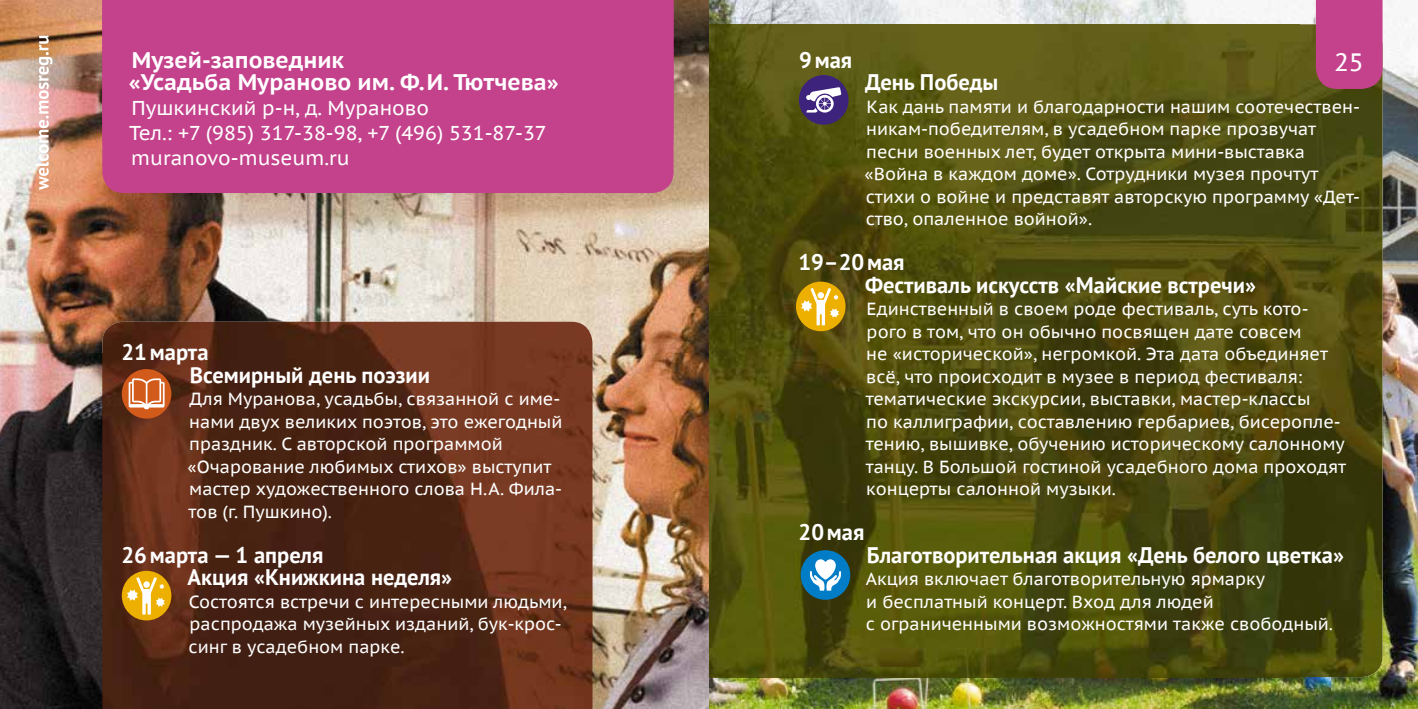
<style>
.page{position:relative;width:1418px;height:709px;background:#fff}
.page>*{position:absolute;margin:0;border:0;box-sizing:border-box;transform-origin:0 0}
.t1{font:25px "PT Sans Caption";color:#fff}
.t2{font:700 22.5px/22.5px "PT Sans";color:#fff}
.t3{font:700 22.5px/22.5px "PT Sans Caption";color:#fff}
.t4{font:20px/25px "PT Sans Caption";color:#fff}
.t5{font:17.5px/22.5px "PT Sans Caption";color:#fff}
</style>
<div class="page">
<img style="left:0;top:0;width:709px;height:353px">
<img style="left:592px;top:353px;width:117px;height:356px">
<img style="left:0;top:353px;width:102px;height:356px">
<img style="left:709px;top:0;width:708px;height:87px">
<img style="left:709px;top:677px;width:87px;height:32px">
<img style="left:1330px;top:87px;width:87px;height:622px">
<img style="left:796px;top:677px;width:534px;height:32px">
<img style="left:102px;top:322px;width:490px;height:387px">
<img style="left:709px;top:24px;width:588px;height:653px">
<img style="left:1297px;top:24px;width:85px;height:653px">
<div style="left:102px;top:158px;width:571px;height:35px;background:#c4418b"></div>
<div style="left:102px;top:0;width:571px;height:158px;background:#c4418b"></div>
<div style="left:1315px;top:0;width:67px;height:89px;background:#c4418b"></div>
<svg style="left:35px;top:35px;width:17px;height:155px"></svg>
<div style="left:122px;top:369px;width:49px;height:49px;background:#d25a1b;border-radius:50%"></div>
<svg style="left:129px;top:378px;width:35px;height:31px"></svg>
<div style="left:122px;top:571px;width:49px;height:49px;background:#eeb000;border-radius:50%"></div>
<svg style="left:127px;top:577px;width:38px;height:37px"></svg>
<div style="left:798px;top:75px;width:50px;height:50px;background:#3e237c;border-radius:50%"></div>
<svg style="left:806px;top:87px;width:35px;height:26px"></svg>
<div style="left:796px;top:281px;width:49px;height:50px;background:#eeb000;border-radius:50%"></div>
<svg style="left:801px;top:288px;width:38px;height:37px"></svg>
<div style="left:800px;top:550px;width:50px;height:50px;background:#007dc6;border-radius:50%"></div>
<svg style="left:809px;top:559px;width:32px;height:31px"></svg>
<p class="t3" style="left:129px;top:48px;width:431px">Музей-заповедник<br>«Усадьба Мураново им. Ф. И. Тютчева»</p>
<p class="t4" style="left:129px;top:95px;width:419px">Пушкинский р-н, д. Мураново<br>Тел.: +7 (985) 317-38-98, +7 (496) 531-87-37 muranovo-museum.ru</p>
<p class="t2" style="left:190px;top:340px;width:242px;text-indent:-68px">21 марта<br>Всемирный день поэзии</p>
<p class="t5" style="left:187px;top:387px;width:376px">Для Муранова, усадьбы, связанной с име&shy;нами двух великих поэтов, это ежегодный праздник. С авторской программой «Очарование любимых стихов» выступит мастер художественного слова Н. А. Фила&shy;тов (г. Пушкино).</p>
<p class="t2" style="left:187px;top:543px;width:266px;text-indent:-66px">26 марта — 1 апреля<br>Акция «Книжкина неделя»</p>
<p class="t5" style="left:189px;top:590px;width:379px">Состоятся встречи с интересными людьми, распродажа музейных изданий, бук-крос&shy;синг в усадебном парке.</p>
<p class="t2" style="left:799px;top:48px;width:55px">9 мая</p>
<h1 class="t1" style="left:1333px;top:46px;width:31px">25</h1>
<p class="t2" style="left:865px;top:70px;width:135px">День Победы</p>
<p class="t5" style="left:864px;top:95px;width:497px">Как дань памяти и благодарности нашим соотечествен&shy;никам-победителям, в усадебном парке прозвучат песни военных лет, будет открыта мини-выставка «Война в каждом доме». Сотрудники музея прочтут стихи о войне и представят авторскую программу «Дет&shy;ство, опаленное войной».</p>
<p class="t2" style="left:865px;top:250px;width:392px;text-indent:-67px">19–20 мая<br>Фестиваль искусств «Майские встречи»</p>
<p class="t5" style="left:865px;top:297px;width:482px">Единственный в своем роде фестиваль, суть кото&shy;рого в том, что он обычно посвящен дате совсем<br>не «исторической», негромкой. Эта дата объединяет всё, что происходит в музее в период фестиваля: тематические экскурсии, выставки, мастер-классы<br>по каллиграфии, составлению гербариев, бисеропле&shy;тению, вышивке, обучению историческому салонному танцу. В Большой гостиной усадебного дома проходят концерты салонной музыки.</p>
<p class="t2" style="left:798px;top:520px;width:67px">20 мая</p>
<p class="t2" style="left:866px;top:543px;width:478px">Благотворительная акция «День белого цветка»</p>
<p class="t5" style="left:865px;top:567px;width:469px">Акция включает благотворительную ярмарку<br>и бесплатный концерт. Вход для людей<br>с ограниченными возможностями также свободный.</p>
</div>
